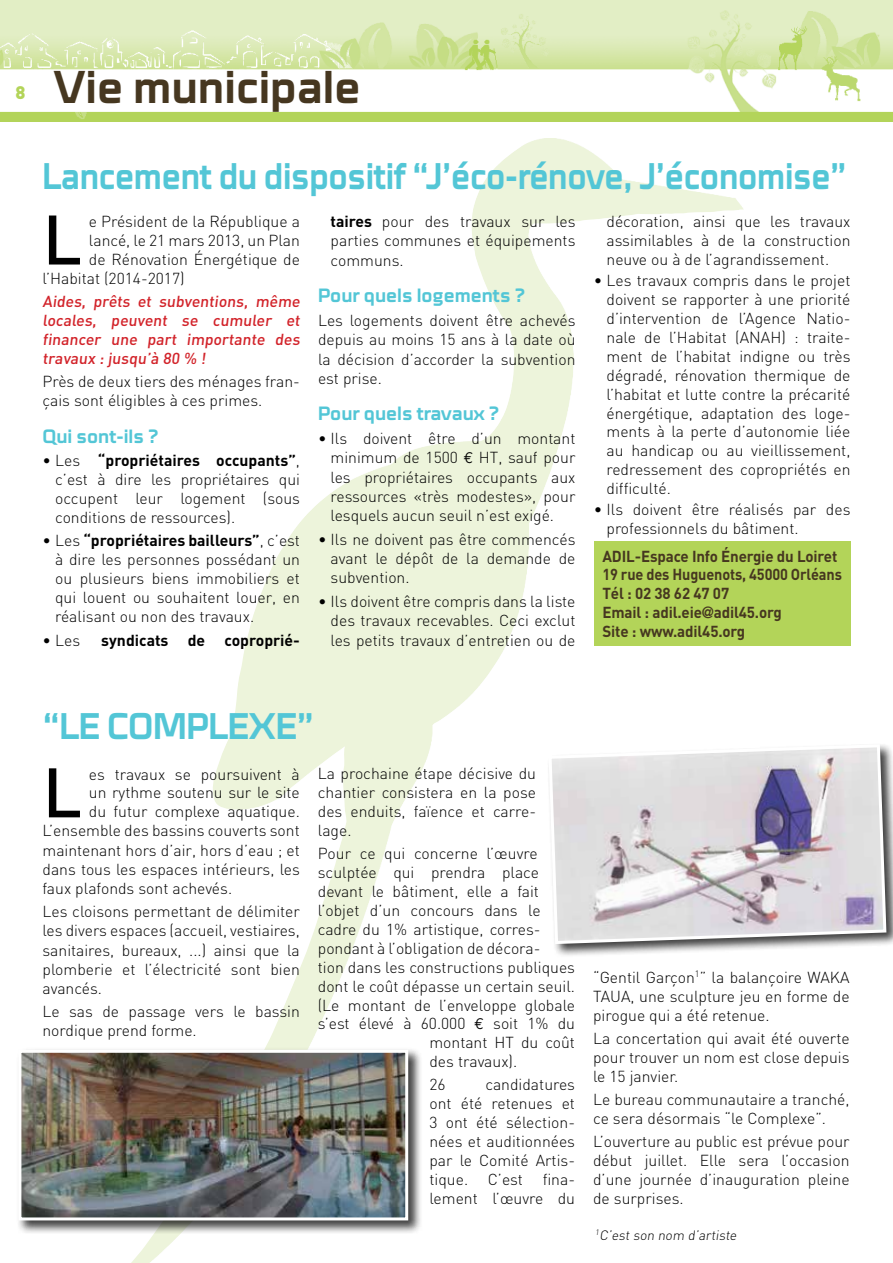
<style>
.page{position:relative;width:893px;height:1263px;background:#fff}
.page>*{position:absolute;margin:0;border:0;box-sizing:border-box;transform-origin:0 0}
.t1{font:500 68.85px "DIN";color:#000}
.t2{font:700 46.5px "Cube";color:#463720}
.t3{font:700 37.5px "Cube";letter-spacing:-.01em;color:#53c6d6;scale:.91 1}
.t4{font:700 37.5px "Cube";letter-spacing:-.01em;color:#53c6d6;scale:.95 1}
.t5{font:700 19.5px "Cube";color:#53c6d6}
.t6{font:900 18px "DIN";color:#b3d459}
.t7{font:300 15.75px/18.9px "DIN";color:#000;text-align:justify}
.t8{font:700 15.75px/18.9px "DIN";letter-spacing:-.01em;color:#463720;scale:.96 1}
.t9{font:500 15.75px/19px "DIN";color:#d2232a;text-align:justify}
.t10{font:700 15.75px "DIN";color:#000}
.t11{font:300 13.5px "DIN";color:#000}
.s1{font-weight:700}
.s2{font-family:"Euro Mono";font-weight:400}
.s3{font-family:"Helvetica Neue"}
</style>
<div class="page">
<img style="left:0;top:0;width:893px;height:122px">
<img style="left:131px;top:138px;width:480px;height:1125px">
<div style="left:594px;top:541px;width:256px;height:105px;background:#b3d459"></div>
<div style="left:16px;top:1047px;width:406px;height:187px;background:#000;opacity:.75"></div>
<img style="left:22px;top:1054px;width:382px;height:162px">
<div style="left:18px;top:1050px;width:390px;height:170px;border:3px solid #fff"></div>
<div style="left:547px;top:742px;width:346px;height:216px;background:#000;opacity:.75"></div>
<svg style="left:547px;top:743px;width:341px;height:202px"></svg>
<p class="t6" style="left:16px;top:80px;width:12px">8</p>
<h2 class="t2" style="left:53px;top:60px;width:309px">Vie municipale</h2>
<h3 class="t3" style="left:43px;top:154px;width:885px">Lancement du dispositif “J’éco-rénove, J’économise”</h3>
<h1 class="t1" style="left:43px;top:196px;width:41px">L</h1>
<p class="t7" style="left:89px;top:211px;width:213px">e Président de la République a</p>
<p class="t7" style="left:89px;top:230px;width:213px">lancé, le 21 mars 2013, un Plan</p>
<p class="t7" style="left:89px;top:249px;width:213px">de Rénovation Énergétique de</p>
<p class="t7" style="left:43px;top:268px;width:144px">l’Habitat (2014-2017)</p>
<p class="t9" style="left:43px;top:291px;width:261px">Aides, prêts et subventions, même locales, peuvent se cumuler et financer une part importante des travaux : jusqu’à 80 % !</p>
<p class="t7" style="left:43px;top:372px;width:259px">Près de deux tiers des ménages fran&shy;çais sont éligibles à ces primes.</p>
<p class="t5" style="left:43px;top:424px;width:117px">Qui sont-ils ?</p>
<p class="t7" style="left:55px;top:450px;width:246px;text-indent:-13px">• Les <span class="s1">“propriétaires occupants”</span>, c’est à dire les propriétaires qui occupent leur logement (sous conditions de ressources).</p>
<p class="t7" style="left:55px;top:531px;width:246px;text-indent:-13px">• Les <span class="s1">“propriétaires bailleurs”</span>, c’est à dire les personnes possédant un ou plusieurs biens immobiliers et qui louent ou souhaitent louer, en réalisant ou non des travaux.</p>
<p class="t7" style="left:43px;top:630px;width:39px">• Les</p>
<p class="t10" style="left:101px;top:630px;width:200px">syndicats de coproprié-</p>
<p class="t7" style="left:331px;top:212px;width:246px;line-height:19.4px"><span class="s1">taires</span> pour des travaux sur les parties communes et équipements communs.</p>
<p class="t5" style="left:318px;top:284px;width:208px">Pour quels logements ?</p>
<p class="t7" style="left:318px;top:310px;width:259px;line-height:19.4px">Les logements doivent être achevés depuis au moins 15 ans à la date où la décision d’accorder la subvention est prise.</p>
<p class="t5" style="left:318px;top:402px;width:182px">Pour quels travaux ?</p>
<p class="t7" style="left:331px;top:428px;width:246px;line-height:19.4px;text-indent:-13px">• Ils doivent être d’un montant minimum de 1500 <span class="s2">€</span> HT, sauf pour les propriétaires occupants aux ressources «très modestes», pour lesquels aucun seuil n’est exigé.</p>
<p class="t7" style="left:331px;top:529px;width:246px;line-height:19.4px;text-indent:-13px">• Ils ne doivent pas être commencés avant le dépôt de la demande de subvention.</p>
<p class="t7" style="left:331px;top:591px;width:246px;line-height:19.4px;text-indent:-13px">• Ils doivent être compris dans la liste des travaux recevables. Ceci exclut les petits travaux d’entretien ou de</p>
<p class="t7" style="left:606px;top:212px;width:245px">décoration, ainsi que les travaux assimilables à de la construction neuve ou à de l’agrandissement.</p>
<p class="t7" style="left:606px;top:271px;width:245px;text-indent:-13px">• Les travaux compris dans le projet doivent se rapporter à une priorité d’intervention de l’Agence Natio&shy;nale de l’Habitat (ANAH) : traite&shy;ment de l’habitat indigne ou très dégradé, rénovation thermique de l’habitat et lutte contre la précarité énergétique, adaptation des loge&shy;ments à la perte d’autonomie liée au handicap ou au vieillissement, redressement des copropriétés en difficulté.</p>
<p class="t7" style="left:606px;top:500px;width:245px;text-indent:-13px">• Ils doivent être réalisés par des professionnels du bâtiment.</p>
<p class="t8" style="left:602px;top:546px;width:251px">ADIL-Espace Info Énergie du Loiret<br>19 rue des Huguenots, 45000 Orléans<br>Tél : 02 38 62 47 07<br>Email : adil.eie<span class="s3">@</span>adil45.org<br>Site : www.adil45.org</p>
<h3 class="t4" style="left:43px;top:704px;width:94px">“Le comple</h3>
<h3 class="t4" style="left:249px;top:704px;width:70px">xe”</h3>
<h1 class="t1" style="left:43px;top:748px;width:41px">L</h1>
<p class="t7" style="left:89px;top:764px;width:212px">es travaux se poursuivent à</p>
<p class="t7" style="left:89px;top:783px;width:212px">un rythme soutenu sur le site</p>
<p class="t7" style="left:89px;top:802px;width:212px">du futur complexe aquatique.</p>
<p class="t7" style="left:43px;top:821px;width:259px">L’ensemble des bassins couverts sont</p>
<p class="t7" style="left:43px;top:840px;width:259px">maintenant hors d’air, hors d’eau ; et</p>
<p class="t7" style="left:43px;top:859px;width:259px">dans tous les espaces intérieurs, les</p>
<p class="t7" style="left:43px;top:879px;width:191px">faux plafonds sont achevés.</p>
<p class="t7" style="left:43px;top:902px;width:259px">Les cloisons permettant de délimiter les divers espaces (accueil, vestiaires, sanitaires, bureaux, ...) ainsi que la plomberie et l’électricité sont bien avancés.</p>
<p class="t7" style="left:43px;top:1002px;width:259px">Le sas de passage vers le bassin nordique prend forme.</p>
<p class="t7" style="left:318px;top:764px;width:220px">La prochaine étape décisive du chantier consistera en la pose des enduits, faïence et carre&shy;lage.</p>
<p class="t7" style="left:318px;top:844px;width:221px">Pour ce qui concerne l’œuvre</p>
<p class="t7" style="left:318px;top:863px;width:223px">sculptée qui prendra place</p>
<p class="t7" style="left:318px;top:882px;width:223px">devant le bâtiment, elle a fait</p>
<p class="t7" style="left:318px;top:901px;width:224px">l’objet d’un concours dans le</p>
<p class="t7" style="left:318px;top:920px;width:224px">cadre du 1% artistique, corres-</p>
<p class="t7" style="left:318px;top:938px;width:224px">pondant à l’obligation de décora-</p>
<p class="t7" style="left:318px;top:957px;width:259px">tion dans les constructions publiques</p>
<p class="t7" style="left:318px;top:976px;width:259px">dont le coût dépasse un certain seuil.</p>
<p class="t7" style="left:318px;top:995px;width:259px">(Le montant de l’enveloppe globale</p>
<p class="t7" style="left:318px;top:1014px;width:259px">s’est élevé à 60.000 <span class="s2">€</span> soit 1% du</p>
<p class="t7" style="left:429px;top:1033px;width:147px">montant HT du coût</p>
<p class="t7" style="left:429px;top:1052px;width:89px">des travaux).</p>
<p class="t7" style="left:429px;top:1075px;width:18px">26</p>
<p class="t7" style="left:429px;top:1075px;width:147px;text-indent:56px">candidatures ont été retenues et 3 ont été sélection&shy;nées et auditionnées par le Comité Artis&shy;tique. C’est fina&shy;lement l’œuvre du</p>
<p class="t7" style="left:593px;top:967px;width:258px">“Gentil Garçon<sup>1</sup>” la balançoire WAKA TAUA, une sculpture jeu en forme de pirogue qui a été retenue.</p>
<p class="t7" style="left:593px;top:1028px;width:258px">La concertation qui avait été ouverte pour trouver un nom est close depuis le 15 janvier.</p>
<p class="t7" style="left:593px;top:1090px;width:258px">Le bureau communautaire a tranché, ce sera désormais “le Complexe”.</p>
<p class="t7" style="left:593px;top:1132px;width:258px">L’ouverture au public est prévue pour début juillet. Elle sera l’occasion d’une journée d’inauguration pleine de surprises.</p>
<p class="t11" style="left:595px;top:1227px;width:145px"><sup>1</sup>C’est son nom d’artiste</p>
</div>
